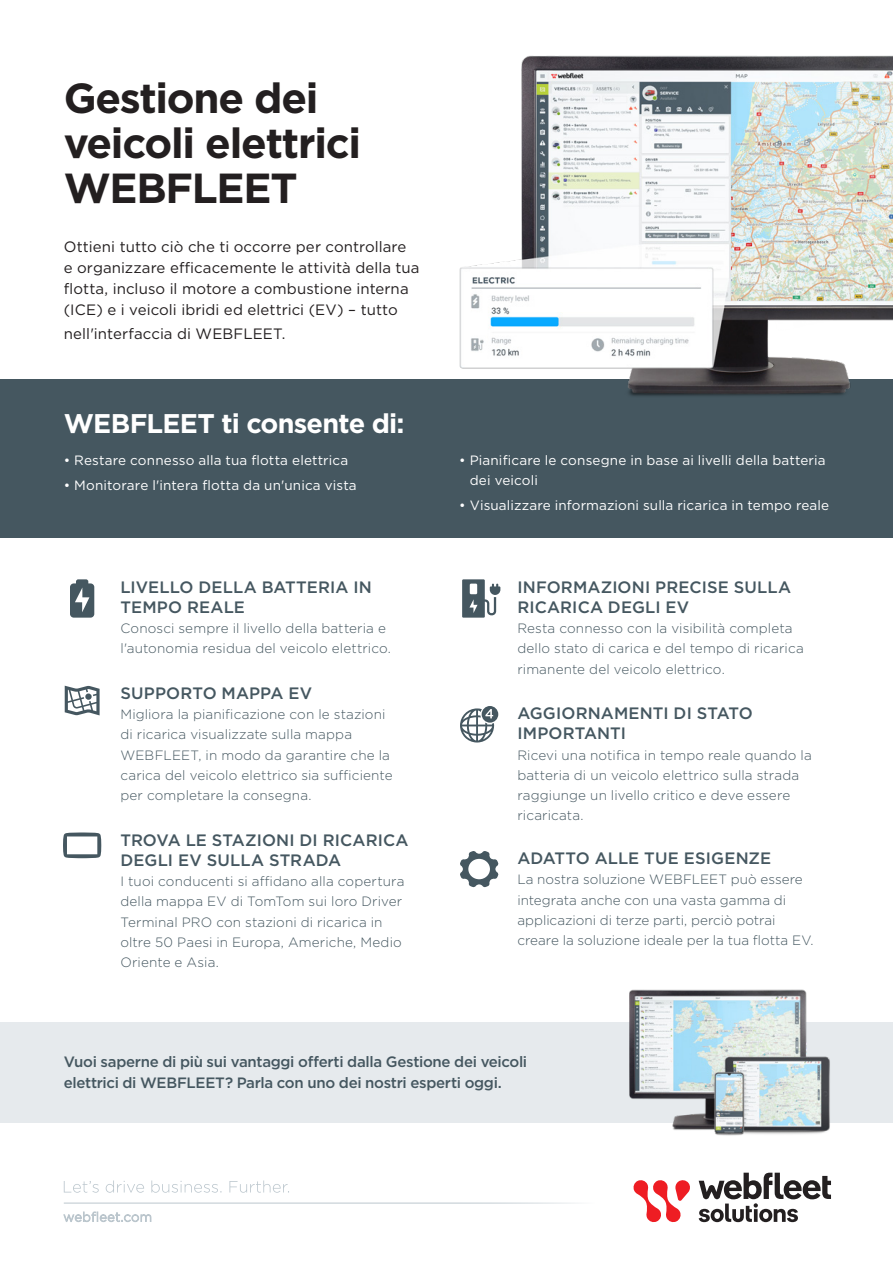
<style>
.page{position:relative;width:893px;height:1263px;background:#fff}
.page>*{position:absolute;margin:0;border:0;box-sizing:border-box;transform-origin:0 0}
.t1{font:700 42px/45px "Gotham";letter-spacing:-.03em;color:#231f20}
.t2{font:700 27px "Gotham";letter-spacing:-.03em;color:#fff}
.t3{font:500 16.5px/20.2px "Gotham";letter-spacing:.005em;color:#455760}
.t4{font:15px/21px "Gotham";letter-spacing:.005em;color:#231f20}
.t5{font:500 15px/21px "Gotham";letter-spacing:-.02em;color:#455760}
.t6{font:300 13.5px/20.2px "Gotham";letter-spacing:.005em;color:#455760}
.t7{font:13.5px/20.2px "Gotham";letter-spacing:.01em;color:#fff}
</style>
<div class="page">
<div style="left:0;top:379px;width:893px;height:158px;background:#455760"></div>
<div style="left:0;top:1023px;width:893px;height:100px;background:#e6eaed"></div>
<img style="left:459px;top:55px;width:434px;height:341px">
<img style="left:603px;top:989px;width:247px;height:147px">
<svg style="left:64px;top:1212px;width:87px;height:10px"></svg>
<svg style="left:64px;top:1180px;width:225px;height:13px"></svg>
<svg style="left:699px;top:1173px;width:132px;height:49px"></svg>
<svg style="left:633px;top:1180px;width:57px;height:43px"></svg>
<hr style="left:64px;top:1203px;width:531px;height:1px;background:#bbc6cd">
<svg style="left:70px;top:579px;width:24px;height:39px"></svg>
<svg style="left:65px;top:686px;width:35px;height:29px"></svg>
<svg style="left:63px;top:832px;width:38px;height:26px"></svg>
<svg style="left:462px;top:579px;width:38px;height:39px"></svg>
<svg style="left:460px;top:706px;width:38px;height:36px"></svg>
<svg style="left:460px;top:851px;width:38px;height:36px"></svg>
<h1 class="t1" style="left:64px;top:75px;width:299px">Gestione dei veicoli elettrici<br>WEBFLEET</h1>
<p class="t4" style="left:64px;top:236px;width:357px">Ottieni tutto ciò che ti occorre per controllare<br>e organizzare efficacemente le attività della tua flotta, incluso il motore a combustione interna (ICE) e i veicoli ibridi ed elettrici (EV) – tutto</p>
<p class="t4" style="left:64px;top:323px;width:223px">nell'interfaccia di WEBFLEET.</p>
<h2 class="t2" style="left:64px;top:405px;width:342px">WEBFLEET ti consente di:</h2>
<p class="t7" style="left:64px;top:450px;width:286px">• Restare connesso alla tua flotta elettrica</p>
<p class="t7" style="left:64px;top:474px;width:294px">• Monitorare l'intera flotta da un'unica vista</p>
<p class="t3" style="left:120px;top:576px;width:253px">LIVELLO DELLA BATTERIA IN<br>TEMPO REALE</p>
<p class="t6" style="left:120px;top:618px;width:272px">Conosci sempre il livello della batteria e l'autonomia residua del veicolo elettrico.</p>
<p class="t3" style="left:120px;top:683px;width:193px">SUPPORTO MAPPA EV</p>
<p class="t6" style="left:120px;top:704px;width:274px">Migliora la pianificazione con le stazioni di ricarica visualizzate sulla mappa WEBFLEET, in modo da garantire che la carica del veicolo elettrico sia sufficiente per completare la consegna.</p>
<p class="t3" style="left:120px;top:829px;width:289px">TROVA LE STAZIONI DI RICARICA<br>DEGLI EV SULLA STRADA</p>
<p class="t6" style="left:120px;top:871px;width:286px">I tuoi conducenti si affidano alla copertura della mappa EV di TomTom sui loro Driver Terminal PRO con stazioni di ricarica in oltre 50 Paesi in Europa, Americhe, Medio Oriente e Asia.</p>
<p class="t7" style="left:470px;top:450px;width:357px;text-indent:-11px">• Pianificare le consegne in base ai livelli della batteria dei veicoli</p>
<p class="t7" style="left:459px;top:495px;width:371px">• Visualizzare informazioni sulla ricarica in tempo reale</p>
<p class="t3" style="left:517px;top:576px;width:275px">INFORMAZIONI PRECISE SULLA<br>RICARICA DEGLI EV</p>
<p class="t6" style="left:517px;top:618px;width:288px">Resta connesso con la visibilità completa dello stato di carica e del tempo di ricarica rimanente del veicolo elettrico.</p>
<p class="t3" style="left:517px;top:703px;width:237px">AGGIORNAMENTI DI STATO<br>IMPORTANTI</p>
<p class="t6" style="left:517px;top:744px;width:296px">Ricevi una notifica in tempo reale quando la batteria di un veicolo elettrico sulla strada raggiunge un livello critico e deve essere ricaricata.</p>
<p class="t3" style="left:517px;top:848px;width:255px">ADATTO ALLE TUE ESIGENZE</p>
<p class="t6" style="left:517px;top:869px;width:298px">La nostra soluzione WEBFLEET può essere integrata anche con una vasta gamma di applicazioni di terze parti, perciò potrai creare la soluzione ideale per la tua flotta EV.</p>
<p class="t5" style="left:64px;top:1051px;width:465px">Vuoi saperne di più sui vantaggi offerti dalla Gestione dei veicoli elettrici di WEBFLEET? Parla con uno dei nostri esperti oggi.</p>
</div>
